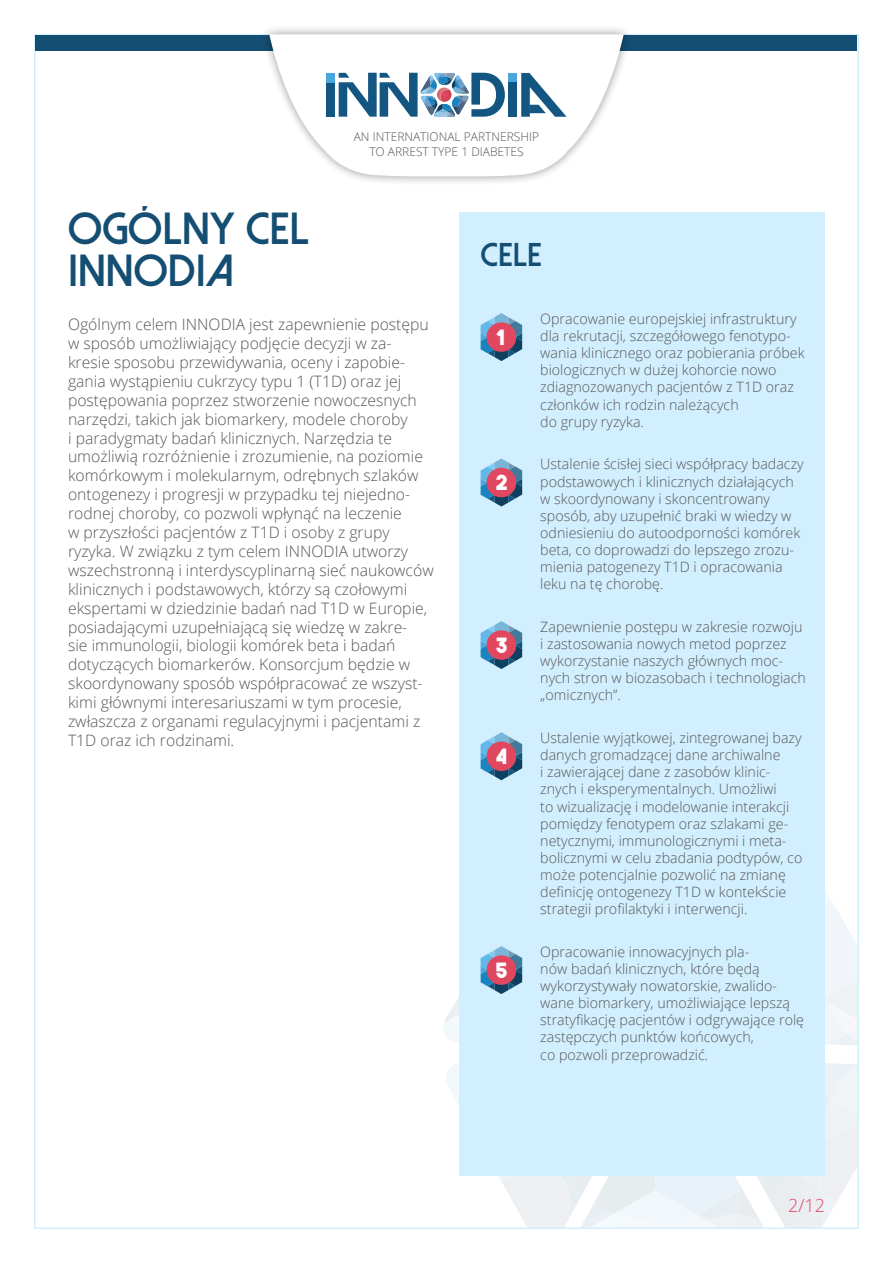
<style>
.page{position:relative;width:893px;height:1263px;background:#fff}
.page>*{position:absolute;margin:0;border:0;box-sizing:border-box;transform-origin:0 0}
.t1{font:800 45px/42px "Dolce Vita";color:#144e73}
.t2{font:800 33px "Dolce Vita";color:#144e73}
.t3{font:21px "The Bold Font";color:#fff}
.t4{font:300 18px "Open Sans";color:#e14860}
.t5{font:300 15.75px/18.9px "Open Sans";color:#575656}
.t6{font:300 14.25px/17.1px "Open Sans";color:#575656}
.t7{font:300 12px/14.4px "Open Sans";color:#575656;text-align:center}
</style>
<div class="page">
<div style="left:36px;top:35px;width:821px;height:16px;background:#144e73"></div>
<div style="left:260px;top:25px;width:372px;height:161px;background:#000;opacity:.4"></div>
<svg style="left:269px;top:34px;width:355px;height:143px"></svg>
<div style="left:326px;top:82px;width:9px;height:35px;background:#135681"></div>
<div style="left:326px;top:73px;width:9px;height:9px;background:#4aa6dd"></div>
<div style="left:509px;top:73px;width:8px;height:9px;background:#4aa6dd"></div>
<div style="left:509px;top:82px;width:8px;height:35px;background:#135681"></div>
<svg style="left:521px;top:73px;width:46px;height:44px"></svg>
<svg style="left:339px;top:73px;width:166px;height:44px"></svg>
<div style="left:459px;top:213px;width:366px;height:963px;background:#d2efff"></div>
<svg style="left:481px;top:313px;width:41px;height:48px"></svg>
<div style="left:486px;top:322px;width:30px;height:30px;background:#e14860;border-radius:50%"></div>
<svg style="left:481px;top:458px;width:41px;height:48px"></svg>
<div style="left:486px;top:468px;width:30px;height:29px;background:#e14860;border-radius:50%"></div>
<svg style="left:481px;top:621px;width:41px;height:48px"></svg>
<div style="left:486px;top:630px;width:30px;height:30px;background:#e14860;border-radius:50%"></div>
<svg style="left:481px;top:732px;width:41px;height:48px"></svg>
<div style="left:486px;top:741px;width:30px;height:30px;background:#e14860;border-radius:50%"></div>
<svg style="left:438px;top:843px;width:420px;height:385px"></svg>
<div style="left:486px;top:955px;width:30px;height:30px;background:#e14860;border-radius:50%"></div>
<h1 class="t1" style="left:68px;top:208px;width:243px">OGÓLNY CEL<br>INNODIA</h1>
<p class="t7" style="left:354px;top:130px;width:187px">AN INTERNATIONAL PARTNERSHIP<br>TO ARREST TYPE 1 DIABETES</p>
<h2 class="t2" style="left:481px;top:238px;width:63px">CELE</h2>
<p class="t5" style="left:68px;top:314px;width:367px">Ogólnym celem INNODIA jest zapewnienie postępu w sposób umożliwiający podjęcie decyzji w za&shy;kresie sposobu przewidywania, oceny i zapobie&shy;gania wystąpieniu cukrzycy typu 1 (T1D) oraz jej postępowania poprzez stworzenie nowoczesnych narzędzi, takich jak biomarkery, modele choroby<br>i paradygmaty badań klinicznych. Narzędzia te umożliwią rozróżnienie i zrozumienie, na poziomie komórkowym i molekularnym, odrębnych szlaków ontogenezy i progresji w przypadku tej niejedno&shy;rodnej choroby, co pozwoli wpłynąć na leczenie<br>w przyszłości pacjentów z T1D i osoby z grupy ryzyka. W związku z tym celem INNODIA utworzy wszechstronną i interdyscyplinarną sieć naukowców klinicznych i podstawowych, którzy są czołowymi ekspertami w dziedzinie badań nad T1D w Europie, posiadającymi uzupełniającą się wiedzę w zakre-<br>sie immunologii, biologii komórek beta i badań dotyczących biomarkerów. Konsorcjum będzie w skoordynowany sposób współpracować ze wszyst&shy;kimi głównymi interesariuszami w tym procesie, zwłaszcza z organami regulacyjnymi i pacjentami z T1D oraz ich rodzinami.</p>
<h3 class="t3" style="left:495px;top:324px;width:11px">1</h3>
<h3 class="t3" style="left:495px;top:469px;width:14px">2</h3>
<h3 class="t3" style="left:495px;top:632px;width:14px">3</h3>
<h3 class="t3" style="left:495px;top:743px;width:13px">4</h3>
<h3 class="t3" style="left:495px;top:957px;width:14px">5</h3>
<p class="t6" style="left:540px;top:310px;width:266px">Opracowanie europejskiej infrastruktury dla rekrutacji, szczegółowego fenotypo&shy;wania klinicznego oraz pobierania próbek biologicznych w dużej kohorcie nowo zdiagnozowanych pacjentów z T1D oraz członków ich rodzin należących<br>do grupy ryzyka.</p>
<p class="t6" style="left:540px;top:455px;width:265px">Ustalenie ścisłej sieci współpracy badaczy podstawowych i klinicznych działających w skoordynowany i skoncentrowany sposób, aby uzupełnić braki w wiedzy w odniesieniu do autoodporności komórek beta, co doprowadzi do lepszego zrozu&shy;mienia patogenezy T1D i opracowania leku na tę chorobę.</p>
<p class="t6" style="left:540px;top:618px;width:267px">Zapewnienie postępu w zakresie rozwoju i zastosowania nowych metod poprzez wykorzystanie naszych głównych moc&shy;nych stron w biozasobach i technologiach „omicznych”.</p>
<p class="t6" style="left:540px;top:729px;width:264px">Ustalenie wyjątkowej, zintegrowanej bazy danych gromadzącej dane archiwalne<br>i zawierającej dane z zasobów klinic&shy;znych i eksperymentalnych. Umożliwi<br>to wizualizację i modelowanie interakcji pomiędzy fenotypem oraz szlakami ge&shy;netycznymi, immunologicznymi i meta&shy;bolicznymi w celu zbadania podtypów, co może potencjalnie pozwolić na zmianę definicję ontogenezy T1D w kontekście strategii profilaktyki i interwencji.</p>
<p class="t6" style="left:540px;top:943px;width:265px">Opracowanie innowacyjnych pla-<br>nów badań klinicznych, które będą wykorzystywały nowatorskie, zwalido&shy;wane biomarkery, umożliwiające lepszą stratyfikację pacjentów i odgrywające rolę zastępczych punktów końcowych,<br>co pozwoli przeprowadzić.</p>
<p class="t4" style="left:788px;top:1193px;width:38px">2/12</p>
</div>
